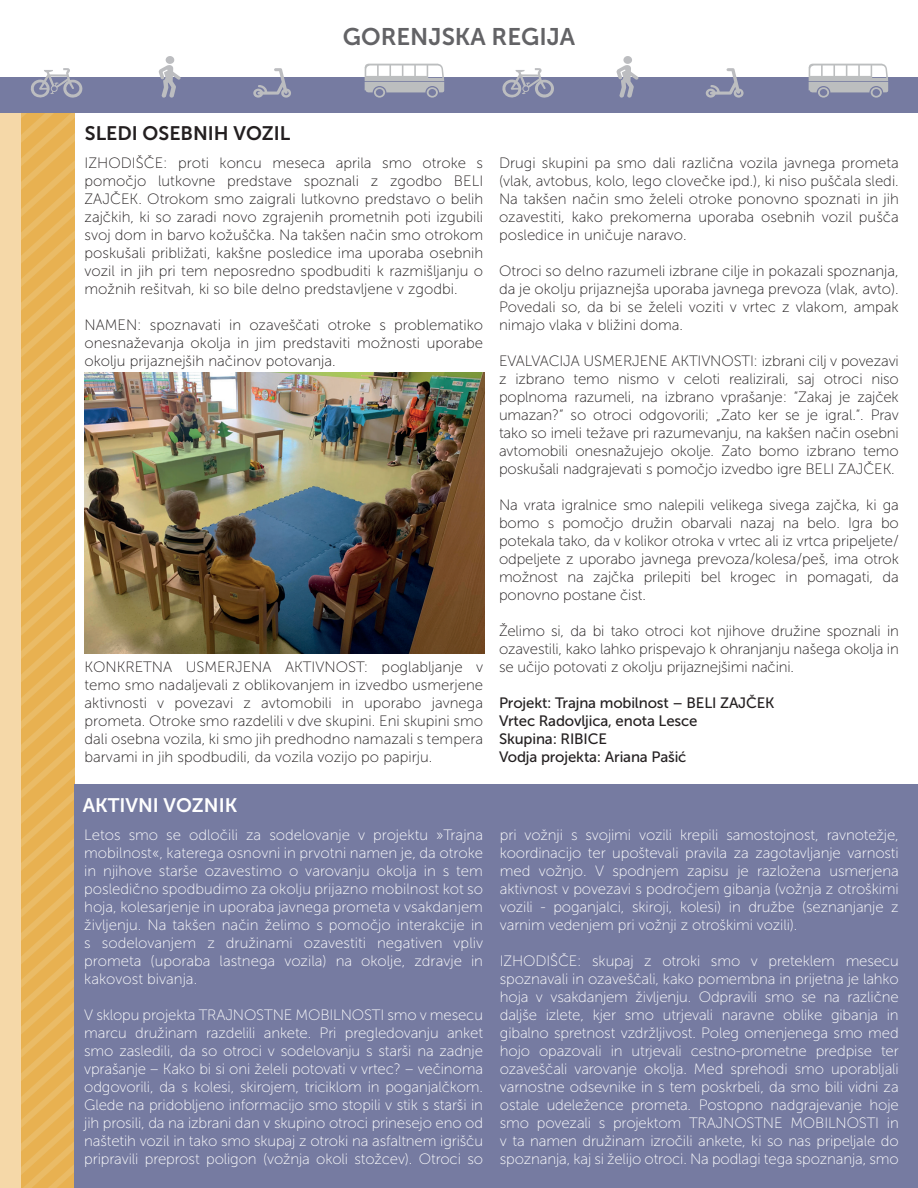
<style>
.page{position:relative;width:918px;height:1188px;background:#fff}
.page>*{position:absolute;margin:0;border:0;box-sizing:border-box;transform-origin:0 0}
.t1{font:24px "Museo Sans 700";color:#636366}
.t2{font:19.5px "Museo Sans 700";color:#231f20}
.t3{font:19.5px "Museo Sans 700";color:#fff}
.t4{font:15px/18px "Museo Sans 100";color:#231f20;text-align:justify}
.t5{font:15px/18px "Museo Sans 100";letter-spacing:-.01em;color:#fff;text-align:justify}
.t6{font:15px/18px "Museo Sans 500";letter-spacing:-.01em;color:#231f20}
</style>
<div class="page">
<div style="left:0;top:78px;width:21px;height:1110px;background:#f5d8a8"></div>
<div style="left:0;top:78px;width:918px;height:35px;background:#767ba1"></div>
<svg style="left:501px;top:68px;width:54px;height:30px"></svg>
<svg style="left:616px;top:56px;width:22px;height:42px"></svg>
<svg style="left:706px;top:68px;width:38px;height:30px"></svg>
<svg style="left:808px;top:63px;width:81px;height:35px"></svg>
<svg style="left:10px;top:68px;width:92px;height:1120px"></svg>
<svg style="left:158px;top:56px;width:23px;height:42px"></svg>
<svg style="left:253px;top:68px;width:38px;height:30px"></svg>
<svg style="left:364px;top:63px;width:81px;height:35px"></svg>
<img style="left:85px;top:372px;width:399px;height:282px">
<div style="left:75px;top:784px;width:843px;height:404px;background:#767ba1"></div>
<h1 class="t1" style="left:343px;top:23px;width:234px">GORENJSKA REGIJA</h1>
<h2 class="t2" style="left:85px;top:122px;width:207px">SLEDI OSEBNIH VOZIL</h2>
<p class="t4" style="left:85px;top:154px;width:400px">IZHODIŠČE: proti koncu meseca aprila smo otroke s pomočjo lutkovne predstave spoznali z zgodbo BELI ZAJČEK. Otrokom smo zaigrali lutkovno predstavo o belih zajčkih, ki so zaradi novo zgrajenih prometnih poti izgubili svoj dom in barvo kožuščka. Na takšen način smo otrokom poskušali približati, kakšne posledice ima uporaba osebnih vozil in jih pri tem neposredno spodbuditi k razmišljanju o možnih rešitvah, ki so bile delno predstavljene v zgodbi.</p>
<p class="t4" style="left:85px;top:316px;width:400px">NAMEN: spoznavati in ozaveščati otroke s problematiko onesnaževanja okolja in jim predstaviti možnosti uporabe okolju prijaznejših načinov potovanja.</p>
<p class="t4" style="left:85px;top:658px;width:400px">KONKRETNA USMERJENA AKTIVNOST: poglabljanje v temo smo nadaljevali z oblikovanjem in izvedbo usmerjene aktivnosti v povezavi z avtomobili in uporabo javnega prometa. Otroke smo razdelili v dve skupini. Eni skupini smo dali osebna vozila, ki smo jih predhodno namazali s tempera barvami in jih spodbudili, da vozila vozijo po papirju.</p>
<h2 class="t3" style="left:83px;top:794px;width:156px">AKTIVNI VOZNIK</h2>
<p class="t5" style="left:84px;top:826px;width:400px">Letos smo se odločili za sodelovanje v projektu »Trajna mobilnost«, katerega osnovni in prvotni namen je, da otroke in njihove starše ozavestimo o varovanju okolja in s tem posledično spodbudimo za okolju prijazno mobilnost kot so hoja, kolesarjenje in uporaba javnega prometa v vsakdanjem življenju. Na takšen način želimo s pomočjo interakcije in s sodelovanjem z družinami ozavestiti negativen vpliv prometa (uporaba lastnega vozila) na okolje, zdravje in kakovost bivanja.</p>
<p class="t5" style="left:84px;top:1006px;width:400px">V sklopu projekta TRAJNOSTNE MOBILNOSTI smo v mesecu marcu družinam razdelili ankete. Pri pregledovanju anket smo zasledili, da so otroci v sodelovanju s starši na zadnje vprašanje – Kako bi si oni želeli potovati v vrtec? – večinoma odgovorili, da s kolesi, skirojem, triciklom in poganjalčkom.<br>Glede na pridobljeno informacijo smo stopili v stik s starši in jih prosili, da na izbrani dan v skupino otroci prinesejo eno od naštetih vozil in tako smo skupaj z otroki na asfaltnem igrišču pripravili preprost poligon (vožnja okoli stožcev). Otroci so</p>
<p class="t4" style="left:499px;top:154px;width:401px">Drugi skupini pa smo dali različna vozila javnega prometa (vlak, avtobus, kolo, lego clovečke ipd.), ki niso puščala sledi.<br>Na takšen način smo želeli otroke ponovno spoznati in jih ozavestiti, kako prekomerna uporaba osebnih vozil pušča posledice in uničuje naravo.</p>
<p class="t4" style="left:499px;top:262px;width:401px">Otroci so delno razumeli izbrane cilje in pokazali spoznanja, da je okolju prijaznejša uporaba javnega prevoza (vlak, avto).<br>Povedali so, da bi se želeli voziti v vrtec z vlakom, ampak nimajo vlaka v bližini doma.</p>
<p class="t4" style="left:499px;top:352px;width:401px">EVALVACIJA USMERJENE AKTIVNOSTI: izbrani cilj v povezavi z izbrano temo nismo v celoti realizirali, saj otroci niso poplnoma razumeli, na izbrano vprašanje: “Zakaj je zajček umazan?“ so otroci odgovorili; „Zato ker se je igral.“. Prav tako so imeli težave pri razumevanju, na kakšen način osebni avtomobili onesnažujejo okolje. Zato bomo izbrano temo poskušali nadgrajevati s pomočjo izvedbo igre BELI ZAJČEK.</p>
<p class="t4" style="left:499px;top:496px;width:401px">Na vrata igralnice smo nalepili velikega sivega zajčka, ki ga bomo s pomočjo družin obarvali nazaj na belo. Igra bo potekala tako, da v kolikor otroka v vrtec ali iz vrtca pripeljete/ odpeljete z uporabo javnega prevoza/kolesa/peš, ima otrok možnost na zajčka prilepiti bel krogec in pomagati, da ponovno postane čist.</p>
<p class="t4" style="left:499px;top:622px;width:401px">Želimo si, da bi tako otroci kot njihove družine spoznali in ozavestili, kako lahko prispevajo k ohranjanju našega okolja in se učijo potovati z okolju prijaznejšimi načini.</p>
<p class="t6" style="left:499px;top:694px;width:277px">Projekt: Trajna mobilnost – BELI ZAJČEK<br>Vrtec Radovljica, enota Lesce<br>Skupina: RIBICE<br>Vodja projekta: Ariana Pašić</p>
<p class="t5" style="left:500px;top:826px;width:400px">pri vožnji s svojimi vozili krepili samostojnost, ravnotežje, koordinacijo ter upoštevali pravila za zagotavljanje varnosti med vožnjo. V spodnjem zapisu je razložena usmerjena aktivnost v povezavi s področjem gibanja (vožnja z otroškimi vozili - poganjalci, skiroji, kolesi) in družbe (seznanjanje z varnim vedenjem pri vožnji z otroškimi vozili).</p>
<p class="t5" style="left:500px;top:952px;width:400px">IZHODIŠČE: skupaj z otroki smo v preteklem mesecu spoznavali in ozaveščali, kako pomembna in prijetna je lahko hoja v vsakdanjem življenju. Odpravili smo se na različne daljše izlete, kjer smo utrjevali naravne oblike gibanja in gibalno spretnost vzdržljivost. Poleg omenjenega smo med hojo opazovali in utrjevali cestno-prometne predpise ter ozaveščali varovanje okolja. Med sprehodi smo uporabljali varnostne odsevnike in s tem poskrbeli, da smo bili vidni za ostale udeležence prometa. Postopno nadgrajevanje hoje smo povezali s projektom TRAJNOSTNE MOBILNOSTI in v ta namen družinam izročili ankete, ki so nas pripeljale do spoznanja, kaj si želijo otroci. Na podlagi tega spoznanja, smo</p>
</div>
